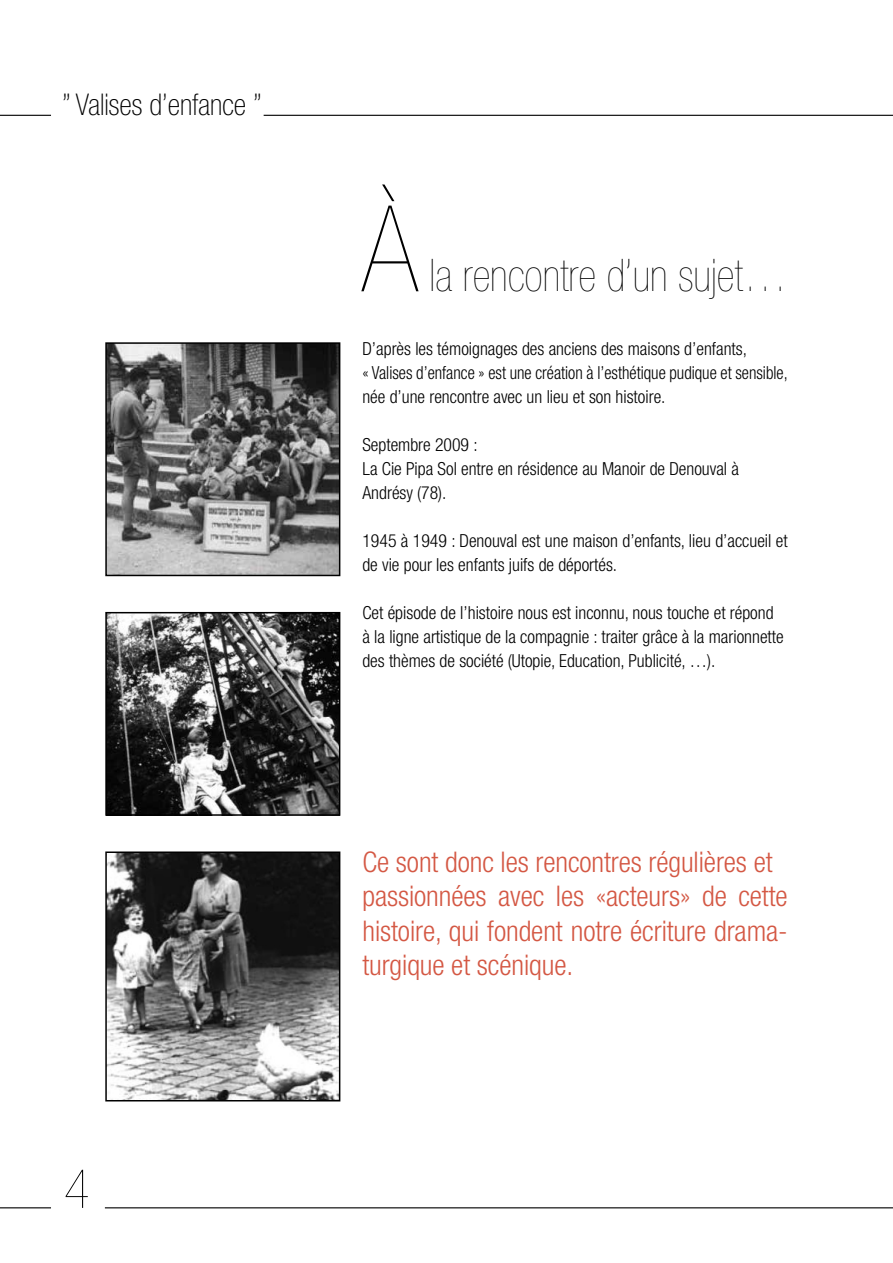
<style>
.page{position:relative;width:893px;height:1263px;background:#fff}
.page>*{position:absolute;margin:0;border:0;box-sizing:border-box;transform-origin:0 0}
.t1{font:200 condensed 120px "Helvetica Neue LT Std";color:#000}
.t2{font:200 condensed 53.85px "Helvetica Neue LT Std";color:#000}
.t3{font:200 condensed 45px "Helvetica Neue LT Std";color:#000}
.t4{font:100 condensed 30px "Helvetica Neue LT Std";color:#000}
.t5{font:300 condensed 28.5px/34.5px "Helvetica Neue LT Std";letter-spacing:-.005em;color:#d45844}
.t6{font:300 condensed 18px/24px "Helvetica Neue LT Std";color:#000}
</style>
<div class="page">
<img style="left:108px;top:345px;width:229px;height:228px">
<div style="left:105px;top:342px;width:235px;height:234px;border:2px solid #000"></div>
<img style="left:108px;top:615px;width:229px;height:198px">
<div style="left:105px;top:612px;width:235px;height:204px;border:2px solid #000"></div>
<img style="left:108px;top:854px;width:229px;height:244px">
<div style="left:105px;top:851px;width:235px;height:250px;border:2px solid #000"></div>
<hr style="left:0;top:115px;width:51px;height:1px;background:#000">
<hr style="left:0;top:1207px;width:51px;height:1px;background:#000">
<hr style="left:264px;top:115px;width:629px;height:1px;background:#000">
<hr style="left:105px;top:1207px;width:788px;height:1px;background:#000">
<h3 class="t4" style="left:62px;top:88px;width:202px">” Valises d’enfance ”</h3>
<h2 class="t2" style="left:64px;top:1159px;width:27px">4</h2>
<h1 class="t1" style="left:361px;top:183px;width:59px">À</h1>
<h3 class="t3" style="left:430px;top:251px;width:360px">la rencontre d’un sujet…</h3>
<p class="t6" style="left:362px;top:337px;width:427px">D’après les témoignages des anciens des maisons d’enfants,<br>« Valises d’enfance » est une création à l’esthétique pudique et sensible, née d’une rencontre avec un lieu et son histoire.</p>
<p class="t6" style="left:362px;top:433px;width:378px">Septembre 2009 :<br>La Cie Pipa Sol entre en résidence au Manoir de Denouval à<br>Andrésy (78).</p>
<p class="t6" style="left:362px;top:529px;width:427px">1945 à 1949 : Denouval est une maison d’enfants, lieu d’accueil et de vie pour les enfants juifs de déportés.</p>
<p class="t6" style="left:362px;top:601px;width:423px">Cet épisode de l’histoire nous est inconnu, nous touche et répond à la ligne artistique de la compagnie : traiter grâce à la marionnette des thèmes de société (Utopie, Education, Publicité, …).</p>
<h3 class="t5" style="left:362px;top:844px;width:427px">Ce sont donc les rencontres régulières et passionnées avec les «acteurs» de cette histoire, qui fondent notre écriture drama&shy;turgique et scénique.</h3>
</div>
